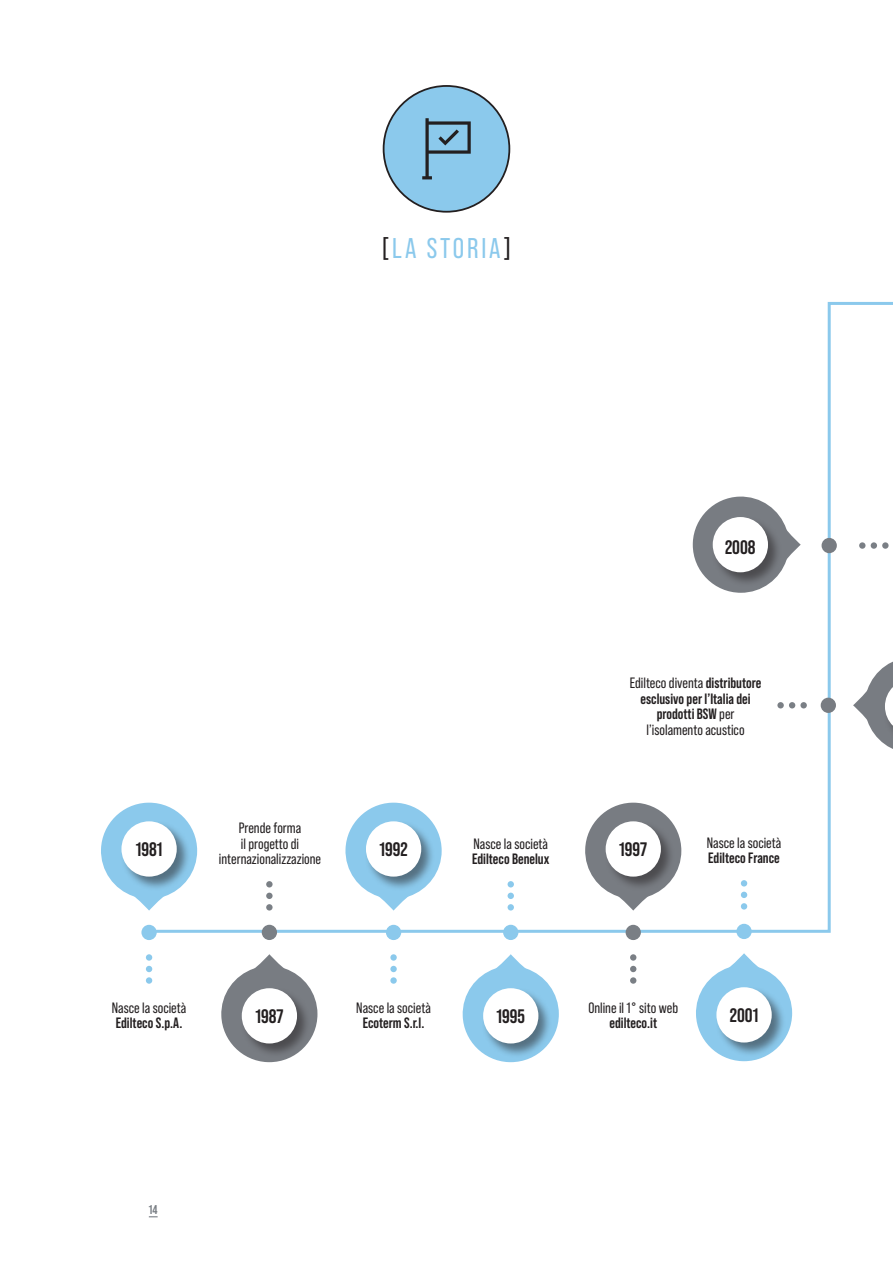
<style>
.page{position:relative;width:893px;height:1263px;background:#fff}
.page>*{position:absolute;margin:0;border:0;box-sizing:border-box;transform-origin:0 0}
.t1{font:28.5px "Bebas Neue Pro";letter-spacing:.1em;color:#8bc9ec}
.t2{font:700 19.5px "Bebas Neue Pro";color:#231f20}
.t3{font:700 15px/15.8px "Bebas Neue Pro";color:#231f20;text-align:center}
.t4{font:15px/15.8px "Bebas Neue Pro";color:#231f20;text-align:center}
.t5{font:700 12.75px "Bebas Neue Pro";color:#7a7f85}
.s1{color:#231f20}
.s2{font-weight:400}
</style>
<div class="page">
<svg style="left:146px;top:302px;width:747px;height:632px"></svg>
<div style="left:626px;top:925px;width:15px;height:15px;background:#7a7f85;border-radius:50%"></div>
<div style="left:630px;top:954px;width:6px;height:7px;background:#7a7f85;border-radius:50%"></div>
<svg style="left:630px;top:966px;width:6px;height:6px"></svg>
<div style="left:630px;top:977px;width:6px;height:7px;background:#7a7f85;border-radius:50%"></div>
<svg style="left:584px;top:803px;width:97px;height:107px"></svg>
<div style="left:605px;top:821px;width:70px;height:70px;background:#231f20;opacity:.52"></div>
<div style="left:606px;top:821px;width:55px;height:56px;background:#fff;border-radius:50%"></div>
<div style="left:386px;top:925px;width:15px;height:15px;background:#8bc9ec;border-radius:50%"></div>
<div style="left:390px;top:954px;width:7px;height:7px;background:#8bc9ec;border-radius:50%"></div>
<div style="left:390px;top:966px;width:7px;height:6px;background:#8bc9ec;border-radius:50%"></div>
<div style="left:390px;top:977px;width:7px;height:7px;background:#8bc9ec;border-radius:50%"></div>
<svg style="left:345px;top:803px;width:97px;height:107px"></svg>
<div style="left:365px;top:821px;width:70px;height:70px;background:#231f20;opacity:.52"></div>
<div style="left:366px;top:821px;width:55px;height:56px;background:#fff;border-radius:50%"></div>
<div style="left:141px;top:925px;width:16px;height:15px;background:#8bc9ec;border-radius:50%"></div>
<div style="left:146px;top:954px;width:6px;height:7px;background:#8bc9ec;border-radius:50%"></div>
<svg style="left:146px;top:966px;width:6px;height:6px"></svg>
<div style="left:146px;top:977px;width:6px;height:7px;background:#8bc9ec;border-radius:50%"></div>
<svg style="left:101px;top:803px;width:96px;height:107px"></svg>
<div style="left:120px;top:821px;width:71px;height:70px;background:#231f20;opacity:.52"></div>
<div style="left:121px;top:821px;width:56px;height:56px;background:#fff;border-radius:50%"></div>
<div style="left:262px;top:925px;width:15px;height:15px;background:#7a7f85;border-radius:50%"></div>
<div style="left:266px;top:904px;width:7px;height:6px;background:#7a7f85;border-radius:50%"></div>
<div style="left:266px;top:893px;width:7px;height:6px;background:#7a7f85;border-radius:50%"></div>
<div style="left:266px;top:881px;width:7px;height:6px;background:#7a7f85;border-radius:50%"></div>
<svg style="left:221px;top:954px;width:96px;height:108px"></svg>
<div style="left:241px;top:988px;width:70px;height:70px;background:#231f20;opacity:.52"></div>
<div style="left:242px;top:988px;width:55px;height:55px;background:#fff;border-radius:50%"></div>
<div style="left:503px;top:925px;width:15px;height:15px;background:#8bc9ec;border-radius:50%"></div>
<svg style="left:508px;top:893px;width:6px;height:17px"></svg>
<svg style="left:508px;top:881px;width:6px;height:6px"></svg>
<svg style="left:462px;top:954px;width:97px;height:108px"></svg>
<div style="left:482px;top:988px;width:70px;height:70px;background:#231f20;opacity:.52"></div>
<div style="left:483px;top:988px;width:55px;height:55px;background:#fff;border-radius:50%"></div>
<div style="left:384px;top:86px;width:125px;height:126px;background:#8bc9ec;border-radius:50%"></div>
<svg style="left:422px;top:118px;width:49px;height:61px"></svg>
<div style="left:736px;top:924px;width:16px;height:15px;background:#8bc9ec;border-radius:50%"></div>
<svg style="left:741px;top:892px;width:6px;height:17px"></svg>
<svg style="left:741px;top:880px;width:6px;height:6px"></svg>
<svg style="left:696px;top:953px;width:96px;height:108px"></svg>
<div style="left:715px;top:987px;width:71px;height:70px;background:#231f20;opacity:.52"></div>
<div style="left:716px;top:987px;width:56px;height:55px;background:#fff;border-radius:50%"></div>
<div style="left:821px;top:698px;width:15px;height:15px;background:#787c82;border-radius:50%"></div>
<svg style="left:853px;top:656px;width:40px;height:97px"></svg>
<div style="left:777px;top:702px;width:7px;height:6px;background:#7a7f85;border-radius:50%"></div>
<svg style="left:789px;top:702px;width:6px;height:6px"></svg>
<div style="left:800px;top:702px;width:7px;height:6px;background:#7a7f85;border-radius:50%"></div>
<div style="left:821px;top:538px;width:16px;height:15px;background:#787c82;border-radius:50%"></div>
<svg style="left:693px;top:496px;width:108px;height:97px"></svg>
<div style="left:712px;top:517px;width:70px;height:70px;background:#231f20;opacity:.52"></div>
<div style="left:713px;top:517px;width:55px;height:55px;background:#fff;border-radius:50%"></div>
<div style="left:859px;top:542px;width:6px;height:7px;background:#7a7f85;border-radius:50%"></div>
<div style="left:871px;top:542px;width:6px;height:7px;background:#7a7f85;border-radius:50%"></div>
<div style="left:882px;top:542px;width:7px;height:7px;background:#7a7f85;border-radius:50%"></div>
<h1 class="t1" style="left:382px;top:232px;width:131px"><span class="s1">[</span>LA STORIA<span class="s1">]</span></h1>
<h2 class="t2" style="left:136px;top:838px;width:28px">1981</h2>
<p class="t4" style="left:219px;top:820px;width:104px">Prende forma<br>il progetto di internazionalizzazione</p>
<h2 class="t2" style="left:379px;top:838px;width:30px">1992</h2>
<p class="t4" style="left:473px;top:835px;width:76px">Nasce la società</p>
<p class="t3" style="left:472px;top:851px;width:79px">Edilteco Benelux</p>
<h2 class="t2" style="left:725px;top:536px;width:32px">2008</h2>
<p class="t3" style="left:630px;top:674px;width:133px"><span class="s2">Edilteco diventa</span> distributore esclusivo per l’Italia dei prodotti BSW <span class="s2">per l’isolamento acustico</span></p>
<h2 class="t2" style="left:619px;top:838px;width:29px">1997</h2>
<p class="t4" style="left:707px;top:834px;width:76px">Nasce la società</p>
<p class="t3" style="left:708px;top:850px;width:73px">Edilteco France</p>
<p class="t4" style="left:112px;top:999px;width:76px">Nasce la società</p>
<p class="t3" style="left:116px;top:1015px;width:68px">Edilteco S.p.A.</p>
<h2 class="t2" style="left:255px;top:1005px;width:30px">1987</h2>
<p class="t4" style="left:356px;top:999px;width:76px">Nasce la società</p>
<p class="t3" style="left:363px;top:1015px;width:63px">Ecoterm S.r.l.</p>
<h2 class="t2" style="left:497px;top:1005px;width:30px">1995</h2>
<p class="t4" style="left:588px;top:999px;width:91px">Online il 1° sito web</p>
<p class="t3" style="left:609px;top:1015px;width:49px">edilteco.it</p>
<h2 class="t2" style="left:730px;top:1004px;width:30px">2001</h2>
<p class="t5" style="left:149px;top:1202px;width:10px">14</p>
</div>
